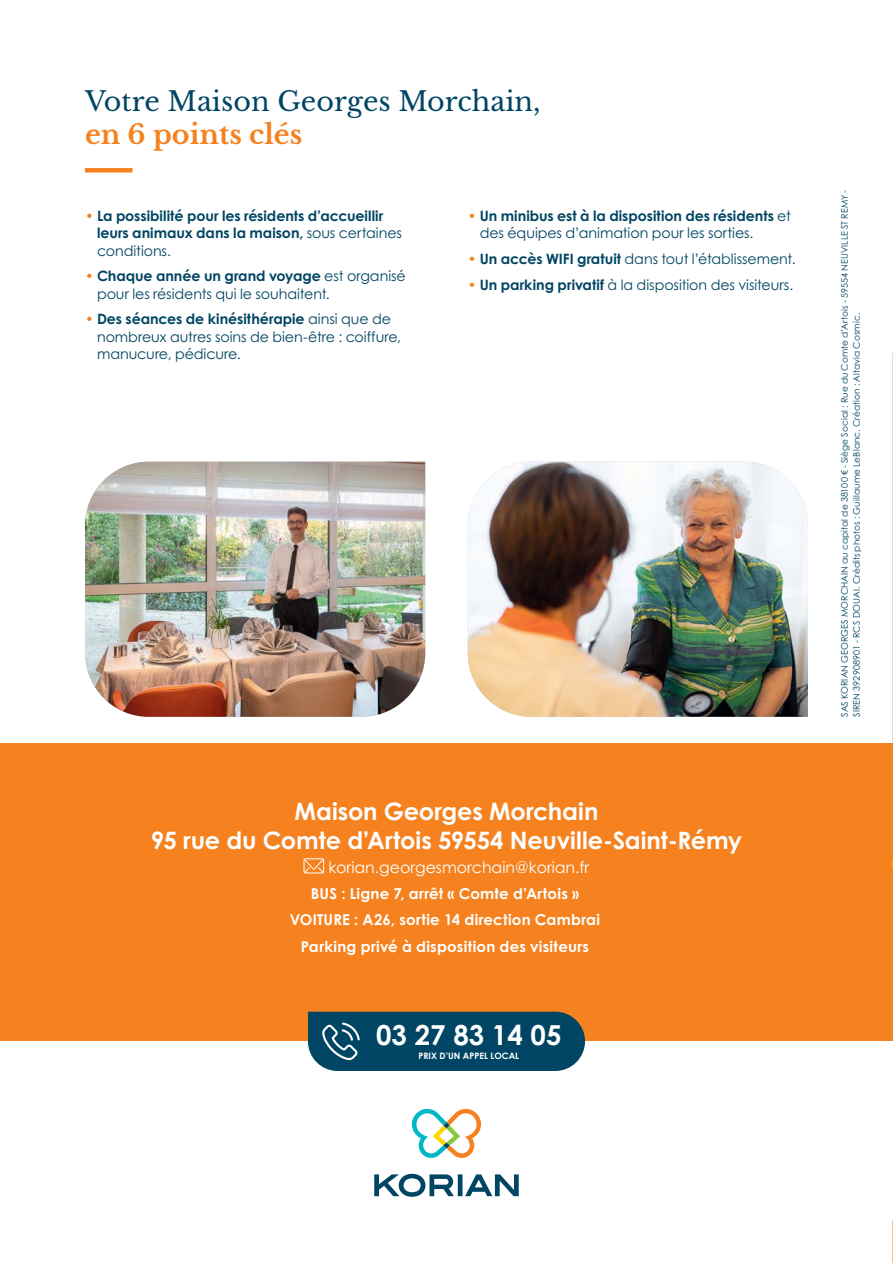
<style>
.page{position:relative;width:893px;height:1263px;background:#fff}
.page>*{position:absolute;margin:0;border:0;box-sizing:border-box;transform-origin:0 0}
.t1{font:700 27.6px "Century Gothic Std";color:#fff}
.t2{font:27px "Libre Baskerville";color:#004563}
.t3{font:700 27px "Libre Baskerville";color:#f5821f}
.t4{font:700 24px/28.8px "Century Gothic Std";letter-spacing:-.005em;color:#fff;text-align:center}
.t5{font:15.75px "Century Gothic Std";color:#fff}
.t6{font:700 15px/26.5px "Century Gothic Std";letter-spacing:.015em;color:#fff;text-align:center}
.t7{font:14.25px/17.2px "Century Gothic Std";letter-spacing:-.005em;color:#004563}
.t8{font:700 14.25px/17.2px "Century Gothic Std";color:#004563}
.t9{font:9px/12px "Century Gothic Std";letter-spacing:.01em;color:#004563}
.t10{font:700 8.85px "Century Gothic Std";color:#fff}
.s1{font-weight:400;color:#f5821f}
.s2{font-weight:400}
.s3{color:#f5821f}
.s4{font-weight:700}
</style>
<div class="page">
<img style="left:468px;top:462px;width:340px;height:255px">
<img style="left:85px;top:462px;width:340px;height:255px">
<div style="left:85px;top:168px;width:47px;height:5px;background:#f5821f"></div>
<div style="left:0;top:743px;width:893px;height:297px;background:#f5821f"></div>
<div style="left:308px;top:1012px;width:277px;height:59px;background:#004563"></div>
<svg style="left:412px;top:1109px;width:69px;height:49px"></svg>
<svg style="left:374px;top:1174px;width:145px;height:23px"></svg>
<div style="left:304px;top:858px;width:20px;height:15px;border:1px solid #fff"></div>
<svg style="left:303px;top:859px;width:21px;height:15px"></svg>
<h2 class="t2" style="left:85px;top:89px;width:457px">Votre Maison Georges Morchain,</h2>
<h2 class="t3" style="left:85px;top:119px;width:219px">en 6 points clés</h2>
<p class="t8" style="left:97px;top:209px;width:306px;text-indent:-12px"><span class="s1">•</span> La possibilité pour les résidents d’accueillir leurs animaux dans la maison, <span class="s2">sous certaines conditions.</span></p>
<p class="t7" style="left:97px;top:269px;width:310px;text-indent:-12px"><span class="s3">•</span> <span class="s4">Chaque année un grand voyage</span> est organisé pour les résidents qui le souhaitent.</p>
<p class="t7" style="left:97px;top:312px;width:305px;text-indent:-12px"><span class="s3">•</span> <span class="s4">Des séances de kinésithérapie</span> ainsi que de nombreux autres soins de bien-être : coiffure, manucure, pédicure.</p>
<p class="t8" style="left:480px;top:209px;width:313px;text-indent:-12px"><span class="s1">•</span> Un minibus est à la disposition des résidents <span class="s2">et des équipes d’animation pour les sorties.</span></p>
<p class="t7" style="left:468px;top:252px;width:329px"><span class="s3">•</span> <span class="s4">Un accès WIFI gratuit</span> dans tout l’établissement.</p>
<p class="t7" style="left:468px;top:278px;width:327px"><span class="s3">•</span> <span class="s4">Un parking privatif</span> à la disposition des visiteurs.</p>
<h3 class="t4" style="left:151px;top:800px;width:592px">Maison Georges Morchain<br>95 rue du Comte d’Artois 59554 Neuville-Saint-Rémy</h3>
<p class="t5" style="left:328px;top:862px;width:262px">korian.georgesmorchain@korian.fr</p>
<p class="t6" style="left:290px;top:882px;width:312px">BUS : Ligne 7, arrêt « Comte d’Artois »<br>VOITURE : A26, sortie 14 direction Cambrai<br>Parking privé à disposition des visiteurs</p>
<h1 class="t1" style="left:376px;top:1025px;width:187px">03 27 83 14 05</h1>
<p class="t10" style="left:418px;top:1053px;width:102px">PRIX D’UN APPEL LOCAL</p>
<p class="t9" style="left:839px;top:717px;width:529px;rotate:-90deg">SAS KORIAN GEORGES MORCHAIN au capital de 38100 € - Siège Social : Rue du Comte d’Artois - 59554 NEUVILLE ST REMY -<br>SIREN 392908901 - RCS DOUAI. Crédits photos : Guillaume LeBlanc. Création : Altavia Cosmic.</p>
</div>
